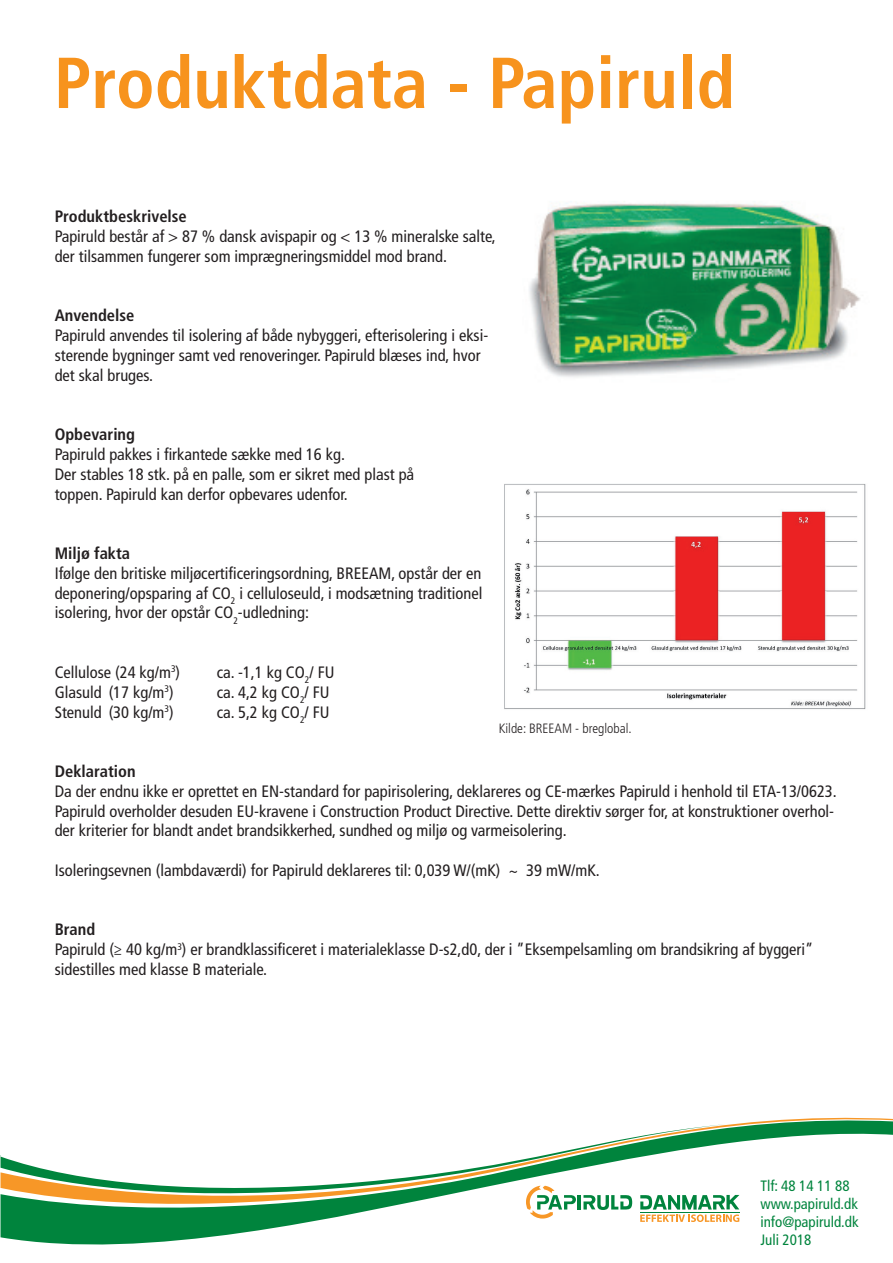
<style>
.page{position:relative;width:893px;height:1263px;background:#fff}
.page>*{position:absolute;margin:0;border:0;box-sizing:border-box;transform-origin:0 0}
.t1{font:700 condensed 72px "Frutiger LT Std";color:#f7931d}
.t2{font:condensed 16.5px/19.8px "Frutiger LT Std";color:#231f20}
.t3{font:700 condensed 16.5px "Frutiger LT Std";color:#231f20}
.t4{font:condensed 15px/18px "Frutiger LT Std";color:#00843d;text-align:justify}
.t5{font:300 condensed 13.5px "Frutiger LT Std";color:#231f20}
.t6{font:11.25px "Frutiger LT Std";letter-spacing:.015em;color:#006224}
.s1{font-weight:700}
</style>
<div class="page">
<svg style="left:1px;top:1117px;width:892px;height:128px"></svg>
<div style="left:66px;top:1063px;width:384px;height:97px;background:#fff"></div>
<div style="left:748px;top:1146px;width:140px;height:89px;background:#fff"></div>
<hr style="left:578px;top:1195px;width:3px;height:14px;background:#00843d">
<svg style="left:526px;top:1186px;width:50px;height:32px"></svg>
<svg style="left:583px;top:1195px;width:49px;height:15px"></svg>
<svg style="left:640px;top:1195px;width:99px;height:27px"></svg>
<img style="left:529px;top:201px;width:332px;height:176px">
<img style="left:504px;top:484px;width:362px;height:225px">
<h1 class="t1" style="left:54px;top:40px;width:683px">Produktdata - Papiruld</h1>
<p class="t3" style="left:55px;top:207px;width:134px">Produktbeskrivelse</p>
<p class="t2" style="left:55px;top:227px;width:443px">Papiruld består af &gt; 87 % dansk avispapir og &lt; 13 % mineralske salte, der tilsammen fungerer som imprægneringsmiddel mod brand.</p>
<p class="t3" style="left:55px;top:306px;width:81px">Anvendelse</p>
<p class="t2" style="left:55px;top:326px;width:435px">Papiruld anvendes til isolering af både nybyggeri, efterisolering i eksi&shy;sterende bygninger samt ved renoveringer. Papiruld blæses ind, hvor det skal bruges.</p>
<p class="t3" style="left:55px;top:425px;width:82px">Opbevaring</p>
<p class="t2" style="left:55px;top:445px;width:361px">Papiruld pakkes i firkantede sække med 16 kg.<br>Der stables 18 stk. på en palle, som er sikret med plast på toppen. Papiruld kan derfor opbevares udenfor.</p>
<p class="t3" style="left:55px;top:543px;width:77px">Miljø fakta</p>
<p class="t2" style="left:55px;top:563px;width:429px;text-align:justify">Ifølge den britiske miljøcertificeringsordning, BREEAM, opstår der en deponering/opsparing af CO<sub>2</sub> i celluloseuld, i modsætning traditionel isolering, hvor der opstår CO<sub>2</sub>-udledning:</p>
<p class="t2" style="left:55px;top:662px;width:127px">Cellulose (24 kg/m<sup>3</sup>)</p>
<p class="t2" style="left:217px;top:662px;width:119px">ca. -1,1 kg CO<sub>2</sub>/ FU</p>
<p class="t2" style="left:55px;top:682px;width:121px">Glasuld (17 kg/m<sup>3</sup>)</p>
<p class="t2" style="left:217px;top:682px;width:114px">ca. 4,2 kg CO<sub>2</sub>/ FU</p>
<p class="t2" style="left:55px;top:702px;width:121px">Stenuld (30 kg/m<sup>3</sup>)</p>
<p class="t2" style="left:217px;top:702px;width:114px">ca. 5,2 kg CO<sub>2</sub>/ FU</p>
<p class="t5" style="left:499px;top:721px;width:134px">Kilde: BREEAM - breglobal.</p>
<p class="t3" style="left:55px;top:761px;width:82px">Deklaration</p>
<p class="t2" style="left:55px;top:781px;width:784px">Da der endnu ikke er oprettet en EN-standard for papirisolering, deklareres og CE-mærkes Papiruld i henhold til ETA-13/0623.<br>Papiruld overholder desuden EU-kravene i Construction Product Directive. Dette direktiv sørger for, at konstruktioner overhol&shy;der kriterier for blandt andet brandsikkerhed, sundhed og miljø og varmeisolering.</p>
<p class="t2" style="left:55px;top:860px;width:547px">Isoleringsevnen (lambdaværdi) for Papiruld deklareres til: 0,039 W/(mK) ~ 39 mW/mK.</p>
<p class="t2" style="left:55px;top:920px;width:760px"><span class="s1">Brand<br></span>Papiruld (≥ 40 kg/m<sup>3</sup>) er brandklassificeret i materialeklasse D-s2,d0, der i ”Eksempelsamling om brandsikring af byggeri” sidestilles med klasse B materiale.</p>
<p class="t4" style="left:760px;top:1177px;width:91px">Tlf: 48 14 11 88</p>
<p class="t6" style="left:777px;top:1181px;width:74px">3400 Hillerød</p>
<p class="t4" style="left:760px;top:1195px;width:100px">www.papiruld.dk info@papiruld.dk Juli 2018</p>
</div>
